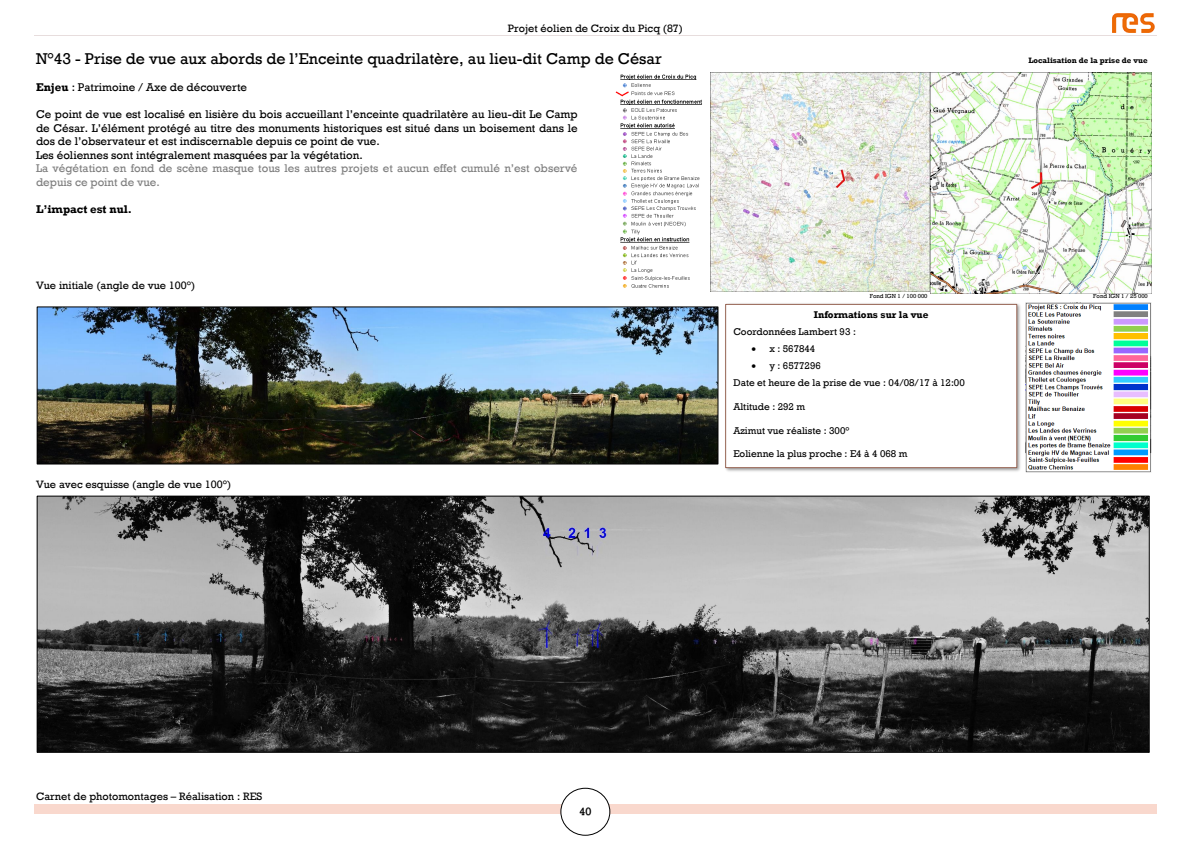
<style>
.page{position:relative;width:1191px;height:842px;background:#fff}
.page>*{position:absolute;margin:0;border:0;box-sizing:border-box;transform-origin:0 0}
.t1{font:16px "Rockwell";color:#000}
.t2{font:11.5px/13.5px "Rockwell";color:#000;text-align:justify}
.t3{font:11.5px/13.5px "Rockwell";color:#7f7f7f}
.t4{font:700 11.5px "Rockwell";color:#000}
.t5{font:11px "Rockwell";color:#000}
.t6{font:10px "Rockwell";color:#000}
.t7{font:700 10px "Rockwell";color:#000}
.t8{font:700 8px "Rockwell";color:#000}
.t9{font:6px "Rockwell";color:#000}
.s1{font-weight:700}
</style>
<div class="page">
<hr style="left:34px;top:35px;width:1122px;height:1px;background:#e7dddd">
<div style="left:34px;top:805px;width:1122px;height:9px;background:#f9d8cd"></div>
<div style="left:561px;top:788px;width:49px;height:47px;background:#fff;border-radius:50%"></div>
<div style="left:560px;top:788px;width:50px;height:48px;border:1px solid #000;border-radius:50%"></div>
<img style="left:579px;top:808px;width:12px;height:8px">
<img style="left:1112px;top:13px;width:42px;height:20px">
<img style="left:39px;top:498px;width:1108px;height:253px">
<img style="left:39px;top:309px;width:677px;height:153px">
<div style="left:37px;top:307px;width:681px;height:157px;border:1px solid #000"></div>
<img style="left:1025px;top:303px;width:126px;height:169px">
<img style="left:726px;top:303px;width:294px;height:169px">
<div style="left:725px;top:304px;width:291px;height:164px;background:#fff"></div>
<div style="left:725px;top:304px;width:292px;height:164px;border:1px solid #956251"></div>
<img style="left:726px;top:308px;width:290px;height:155px">
<img style="left:710px;top:72px;width:441px;height:221px">
<img style="left:615px;top:74px;width:87px;height:214px">
<p class="t5" style="left:508px;top:21px;width:177px">Projet éolien de Croix du Picq (87)</p>
<p class="t1" style="left:36px;top:49px;width:627px">N°43 - Prise de vue aux abords de l’Enceinte quadrilatère, au lieu-dit Camp de César</p>
<p class="t2" style="left:36px;top:80px;width:213px"><span class="s1">Enjeu</span> : Patrimoine / Axe de découverte</p>
<p class="t2" style="left:36px;top:107px;width:543px">Ce point de vue est localisé en lisière du bois accueillant l’enceinte quadrilatère au lieu-dit Le Camp de César. L’élément protégé au titre des monuments historiques est situé dans un boisement dans le dos de l’observateur et est indiscernable depuis ce point de vue.</p>
<p class="t2" style="left:36px;top:148px;width:328px">Les éoliennes sont intégralement masquées par la végétation.</p>
<p class="t3" style="left:36px;top:161px;width:543px">La végétation en fond de scène masque tous les autres projets et aucun effet cumulé n’est observé depuis ce point de vue.</p>
<p class="t4" style="left:36px;top:202px;width:97px">L’impact est nul.</p>
<p class="t5" style="left:36px;top:278px;width:161px">Vue initiale (angle de vue 100°)</p>
<p class="t5" style="left:36px;top:477px;width:197px">Vue avec esquisse (angle de vue 100°)</p>
<p class="t8" style="left:1028px;top:55px;width:121px">Localisation de la prise de vue</p>
<p class="t9" style="left:869px;top:293px;width:59px">Fond IGN 1 / 100 000</p>
<p class="t9" style="left:1093px;top:293px;width:56px">Fond IGN 1 / 25 000</p>
<p class="t7" style="left:814px;top:308px;width:116px">Informations sur la vue</p>
<p class="t6" style="left:733px;top:325px;width:124px">Coordonnées Lambert 93 :</p>
<p class="t6" style="left:751px;top:343px;width:65px">• x : 567844</p>
<p class="t6" style="left:751px;top:360px;width:71px">• y : 6577296</p>
<p class="t6" style="left:733px;top:377px;width:233px">Date et heure de la prise de vue : 04/08/17 à 12:00</p>
<p class="t6" style="left:733px;top:400px;width:73px">Altitude : 292 m</p>
<p class="t6" style="left:733px;top:424px;width:118px">Azimut vue réaliste : 300°</p>
<p class="t6" style="left:733px;top:448px;width:175px">Eolienne la plus proche : E4 à 4 068 m</p>
<p class="t5" style="left:36px;top:790px;width:228px">Carnet de photomontages – Réalisation : RES</p>
<p class="t5" style="left:579px;top:805px;width:13px">40</p>
</div>
